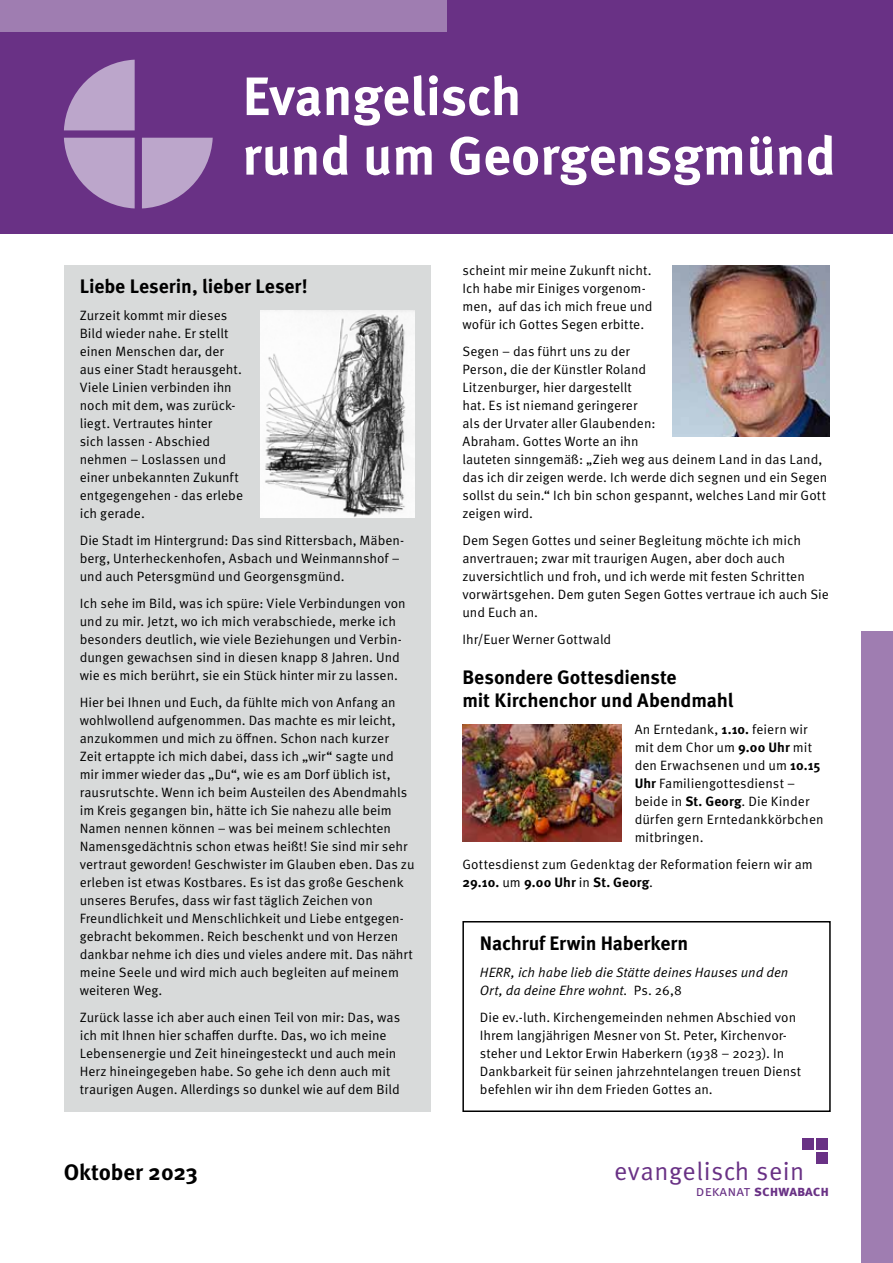
<style>
.page{position:relative;width:893px;height:1263px;background:#fff}
.page>*{position:absolute;margin:0;border:0;box-sizing:border-box;transform-origin:0 0}
.t1{font:700 54px/59.6px "Meta OT";color:#fff}
.t2{font:25.5px "Meta OT";letter-spacing:.02em;color:#693185}
.t3{font:700 22.5px "Meta OT";letter-spacing:-.005em;color:#000}
.t4{font:700 19.5px/22.5px "Meta OT";letter-spacing:-.005em;color:#000}
.t5{font:14.85px "Meta Bold Caps";color:#693185}
.t6{font:13.5px/18px "Meta OT";color:#000}
.t7{font:13.5px/18px "Meta OT Norm Ita";color:#000}
.s1{font-weight:700}
.s2{font-family:"Meta OT"}
.s3{font-family:"Meta Normal Caps"}
</style>
<div class="page">
<div style="left:0;top:0;width:893px;height:234px;background:#693185"></div>
<div style="left:802px;top:1138px;width:11px;height:12px;background:#693185"></div>
<div style="left:817px;top:1138px;width:11px;height:12px;background:#693185"></div>
<div style="left:817px;top:1153px;width:11px;height:11px;background:#693185"></div>
<div style="left:0;top:0;width:446px;height:32px;background:#9f7db1"></div>
<div style="left:861px;top:631px;width:32px;height:632px;background:#9f7db1"></div>
<svg style="left:64px;top:60px;width:71px;height:70px"></svg>
<svg style="left:64px;top:138px;width:71px;height:70px"></svg>
<svg style="left:142px;top:138px;width:71px;height:70px"></svg>
<div style="left:64px;top:266px;width:367px;height:846px;background:#d8dada"></div>
<div style="left:462px;top:921px;width:369px;height:191px;border:2px solid #000"></div>
<img style="left:260px;top:311px;width:155px;height:207px">
<img style="left:673px;top:266px;width:156px;height:171px">
<img style="left:462px;top:725px;width:160px;height:117px">
<h1 class="t1" style="left:242px;top:67px;width:595px">Evangelisch<br>rund um Georgensgmünd</h1>
<h3 class="t4" style="left:80px;top:275px;width:229px">Liebe Leserin, lieber Leser!</h3>
<p class="t6" style="left:80px;top:307px;width:165px">Zurzeit kommt mir dieses<br>Bild wieder nahe. Er stellt einen Menschen dar, der aus einer Stadt herausgeht.<br>Viele Linien verbinden ihn noch mit dem, was zurück&shy;liegt. Vertrautes hinter<br>sich lassen - Abschied nehmen – Loslassen und einer unbekannten Zukunft entgegengehen - das erlebe ich gerade.</p>
<p class="t6" style="left:80px;top:532px;width:326px">Die Stadt im Hintergrund: Das sind Rittersbach, Mäben&shy;berg, Unterheckenhofen, Asbach und Weinmannshof – und auch Petersgmünd und Georgensgmünd.</p>
<p class="t6" style="left:80px;top:595px;width:328px">Ich sehe im Bild, was ich spüre: Viele Verbindungen von und zu mir. Jetzt, wo ich mich verabschiede, merke ich besonders deutlich, wie viele Beziehungen und Verbin&shy;dungen gewachsen sind in diesen knapp 8 Jahren. Und wie es mich berührt, sie ein Stück hinter mir zu lassen.</p>
<p class="t6" style="left:80px;top:694px;width:336px">Hier bei Ihnen und Euch, da fühlte mich von Anfang an wohlwollend aufgenommen. Das machte es mir leicht, anzukommen und mich zu öffnen. Schon nach kurzer<br>Zeit ertappte ich mich dabei, dass ich „wir“ sagte und mir immer wieder das „Du“, wie es am Dorf üblich ist, rausrutschte. Wenn ich beim Austeilen des Abendmahls im Kreis gegangen bin, hätte ich Sie nahezu alle beim Namen nennen können – was bei meinem schlechten Namensgedächtnis schon etwas heißt! Sie sind mir sehr vertraut geworden! Geschwister im Glauben eben. Das zu erleben ist etwas Kostbares. Es ist das große Geschenk unseres Berufes, dass wir fast täglich Zeichen von Freundlichkeit und Menschlichkeit und Liebe entgegen&shy;gebracht bekommen. Reich beschenkt und von Herzen dankbar nehme ich dies und vieles andere mit. Das nährt meine Seele und wird mich auch begleiten auf meinem weiteren Weg.</p>
<p class="t6" style="left:80px;top:1009px;width:322px">Zurück lasse ich aber auch einen Teil von mir: Das, was ich mit Ihnen hier schaffen durfte. Das, wo ich meine Lebensenergie und Zeit hineingesteckt und auch mein Herz hineingegeben habe. So gehe ich denn auch mit traurigen Augen. Allerdings so dunkel wie auf dem Bild</p>
<p class="t6" style="left:462px;top:261px;width:192px">scheint mir meine Zukunft nicht.<br>Ich habe mir Einiges vorgenom&shy;men, auf das ich mich freue und wofür ich Gottes Segen erbitte.</p>
<p class="t6" style="left:462px;top:342px;width:366px">Segen – das führt uns zu der<br>Person, die der Künstler Roland<br>Litzenburger, hier dargestellt<br>hat. Es ist niemand geringerer<br>als der Urvater aller Glaubenden:<br>Abraham. Gottes Worte an ihn<br>lauteten sinngemäß: „Zieh weg aus deinem Land in das Land, das ich dir zeigen werde. Ich werde dich segnen und ein Segen sollst du sein.“ Ich bin schon gespannt, welches Land mir Gott zeigen wird.</p>
<p class="t6" style="left:462px;top:531px;width:368px">Dem Segen Gottes und seiner Begleitung möchte ich mich anvertrauen; zwar mit traurigen Augen, aber doch auch zuversichtlich und froh, und ich werde mit festen Schritten vorwärtsgehen. Dem guten Segen Gottes vertraue ich auch Sie und Euch an.</p>
<p class="t6" style="left:462px;top:630px;width:150px">Ihr/Euer Werner Gottwald</p>
<h3 class="t4" style="left:462px;top:667px;width:273px">Besondere Gottesdienste<br>mit Kirchenchor und Abendmahl</h3>
<p class="t6" style="left:635px;top:720px;width:190px">An Erntedank, <span class="s1">1.10.</span> feiern wir mit dem Chor um <span class="s1">9.00 Uhr</span> mit den Erwachsenen und um <span class="s1">10.15<br>Uhr</span> Familiengottesdienst – beide in <span class="s1">St. Georg</span>. Die Kinder dürfen gern Erntedankkörbchen mitbringen.</p>
<p class="t6" style="left:462px;top:855px;width:352px">Gottesdienst zum Gedenktag der Reformation feiern wir am<br><span class="s1">29.10.</span> um <span class="s1">9.00 Uhr</span> in <span class="s1">St. Georg</span>.</p>
<h3 class="t4" style="left:480px;top:932px;width:210px">Nachruf Erwin Haberkern</h3>
<p class="t7" style="left:480px;top:964px;width:310px">HERR, ich habe lieb die Stätte deines Hauses und den<br>Ort, da deine Ehre wohnt. <span class="s2">Ps. 26,8</span></p>
<p class="t6" style="left:480px;top:1008px;width:323px">Die ev.-luth. Kirchengemeinden nehmen Abschied von Ihrem langjährigen Mesner von St. Peter, Kirchenvor&shy;steher und Lektor Erwin Haberkern (1938 – 2023). In Dankbarkeit für seinen jahrzehntelangen treuen Dienst befehlen wir ihn dem Frieden Gottes an.</p>
<h3 class="t3" style="left:64px;top:1158px;width:136px">Oktober 2023</h3>
<h2 class="t2" style="left:614px;top:1156px;width:192px">evangelisch sein</h2>
<p class="t5" style="left:696px;top:1182px;width:135px"><span class="s3">dekanat</span> schwabach</p>
</div>
